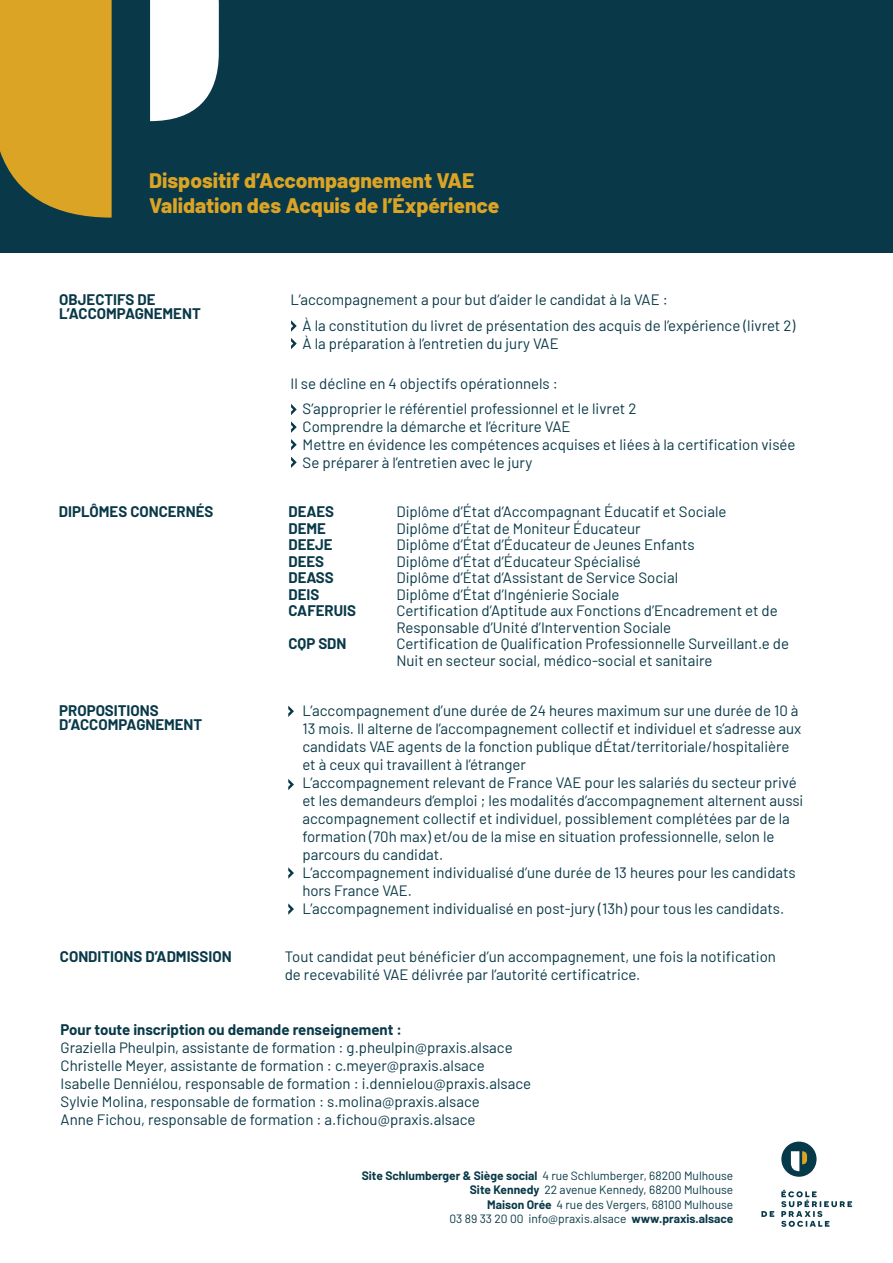
<style>
.page{position:relative;width:893px;height:1263px;background:#fff}
.page>*{position:absolute;margin:0;border:0;box-sizing:border-box;transform-origin:0 0}
.t1{font:800 21px/25.2px "Barlow";color:#dca425}
.t2{font:15px/18px "Barlow";color:#093948}
.t3{font:700 15px/13.5px "Barlow";color:#093948}
.t4{font:12px/14.4px "Barlow";color:#093948;text-align:right}
.s1{font-weight:700}
</style>
<div class="page">
<div style="left:0;top:0;width:893px;height:253px;background:#093948"></div>
<svg style="left:0;top:0;width:112px;height:218px;background:#cc9b27"></svg>
<svg style="left:150px;top:0;width:69px;height:121px;background:#e6ebec"></svg>
<svg style="left:291px;top:320px;width:6px;height:12px"></svg>
<svg style="left:291px;top:338px;width:6px;height:11px"></svg>
<div style="left:781px;top:1141px;width:36px;height:36px;background:#063a4a;border-radius:50%"></div>
<svg style="left:791px;top:1151px;width:16px;height:20px"></svg>
<svg style="left:761px;top:1190px;width:91px;height:37px"></svg>
<svg style="left:291px;top:404px;width:6px;height:11px"></svg>
<svg style="left:291px;top:421px;width:6px;height:12px"></svg>
<svg style="left:291px;top:439px;width:6px;height:11px"></svg>
<svg style="left:291px;top:457px;width:6px;height:11px"></svg>
<svg style="left:288px;top:705px;width:6px;height:12px"></svg>
<svg style="left:288px;top:779px;width:6px;height:11px"></svg>
<svg style="left:288px;top:867px;width:6px;height:12px"></svg>
<svg style="left:288px;top:903px;width:6px;height:12px"></svg>
<h1 class="t1" style="left:149px;top:166px;width:352px">Dispositif d’Accompagnement VAE<br>Validation des Acquis de l’Éxpérience</h1>
<p class="t3" style="left:59px;top:292px;width:143px">OBJECTIFS DE<br>L’ACCOMPAGNEMENT</p>
<p class="t3" style="left:59px;top:504px;width:156px">DIPLÔMES CONCERNÉS</p>
<p class="t2" style="left:303px;top:285px;width:494px;line-height:26px;text-indent:-12px">L’accompagnement a pour but d’aider le candidat à la VAE :<br>À la constitution du livret de présentation des acquis de l’expérience (livret 2)</p>
<p class="t2" style="left:303px;top:333px;width:258px">À la préparation à l’entretien du jury VAE</p>
<p class="t2" style="left:303px;top:369px;width:335px;line-height:26px;text-indent:-12px">Il se décline en 4 objectifs opérationnels :<br>S’approprier le référentiel professionnel et le livret 2</p>
<p class="t2" style="left:303px;top:417px;width:494px">Comprendre la démarche et l’écriture VAE<br>Mettre en évidence les compétences acquises et liées à la certification visée<br>Se préparer à l’entretien avec le jury</p>
<p class="t3" style="left:288px;top:504px;width:47px">DEAES</p>
<p class="t2" style="left:396px;top:501px;width:332px">Diplôme d’État d’Accompagnant Éducatif et Sociale</p>
<p class="t3" style="left:288px;top:520px;width:39px">DEME</p>
<p class="t2" style="left:396px;top:518px;width:246px">Diplôme d’État de Moniteur Éducateur</p>
<p class="t3" style="left:288px;top:537px;width:46px">DEEJE</p>
<p class="t2" style="left:396px;top:534px;width:300px">Diplôme d’État d’Éducateur de Jeunes Enfants</p>
<p class="t3" style="left:288px;top:553px;width:37px">DEES</p>
<p class="t2" style="left:396px;top:551px;width:246px">Diplôme d’État d’Éducateur Spécialisé</p>
<p class="t3" style="left:288px;top:570px;width:47px">DEASS</p>
<p class="t2" style="left:396px;top:567px;width:283px">Diplôme d’État d’Assistant de Service Social</p>
<p class="t3" style="left:288px;top:586px;width:32px">DEIS</p>
<p class="t2" style="left:396px;top:584px;width:225px">Diplôme d’État d’Ingénierie Sociale</p>
<p class="t3" style="left:288px;top:603px;width:69px">CAFERUIS</p>
<p class="t2" style="left:396px;top:601px;width:383px;line-height:16.5px">Certification d’Aptitude aux Fonctions d’Encadrement et de<br>Responsable d’Unité d’Intervention Sociale</p>
<p class="t3" style="left:288px;top:636px;width:60px">CQP SDN</p>
<p class="t2" style="left:396px;top:634px;width:394px;line-height:16.5px">Certification de Qualification Professionnelle Surveillant.e de<br>Nuit en secteur social, médico-social et sanitaire</p>
<p class="t3" style="left:59px;top:703px;width:145px">PROPOSITIONS<br>D’ACCOMPAGNEMENT</p>
<p class="t2" style="left:302px;top:701px;width:502px">L’accompagnement d’une durée de 24 heures maximum sur une durée de 10 à 13 mois. Il alterne de l’accompagnement collectif et individuel et s’adresse aux candidats VAE agents de la fonction publique dÉtat/territoriale/hospitalière et à ceux qui travaillent à l’étranger<br>L’accompagnement relevant de France VAE pour les salariés du secteur privé et les demandeurs d’emploi ; les modalités d’accompagnement alternent aussi accompagnement collectif et individuel, possiblement complétées par de la formation (70h max) et/ou de la mise en situation professionnelle, selon le parcours du candidat.<br>L’accompagnement individualisé d’une durée de 13 heures pour les candidats hors France VAE.<br>L’accompagnement individualisé en post-jury (13h) pour tous les candidats.</p>
<p class="t3" style="left:60px;top:949px;width:173px">CONDITIONS D’ADMISSION</p>
<p class="t2" style="left:285px;top:947px;width:493px">Tout candidat peut bénéficier d’un accompagnement, une fois la notification de recevabilité VAE délivrée par l’autorité certificatrice.</p>
<p class="t3" style="left:61px;top:1022px;width:343px">Pour toute inscription ou demande renseignement :</p>
<p class="t2" style="left:61px;top:1038px;width:472px">Graziella Pheulpin, assistante de formation : g.pheulpin@praxis.alsace Christelle Meyer, assistante de formation : c.meyer@praxis.alsace Isabelle Denniélou, responsable de formation : i.dennielou@praxis.alsace Sylvie Molina, responsable de formation : s.molina@praxis.alsace<br>Anne Fichou, responsable de formation : a.fichou@praxis.alsace</p>
<p class="t4" style="left:362px;top:1167px;width:373px"><span class="s1">Site Schlumberger &amp; Siège social</span> 4 rue Schlumberger, 68200 Mulhouse <span class="s1">Site Kennedy</span> 22 avenue Kennedy, 68200 Mulhouse<br><span class="s1">Maison Orée</span> 4 rue des Vergers, 68100 Mulhouse<br>03 89 33 20 00 info@praxis.alsace <span class="s1">www.praxis.alsace</span></p>
</div>
